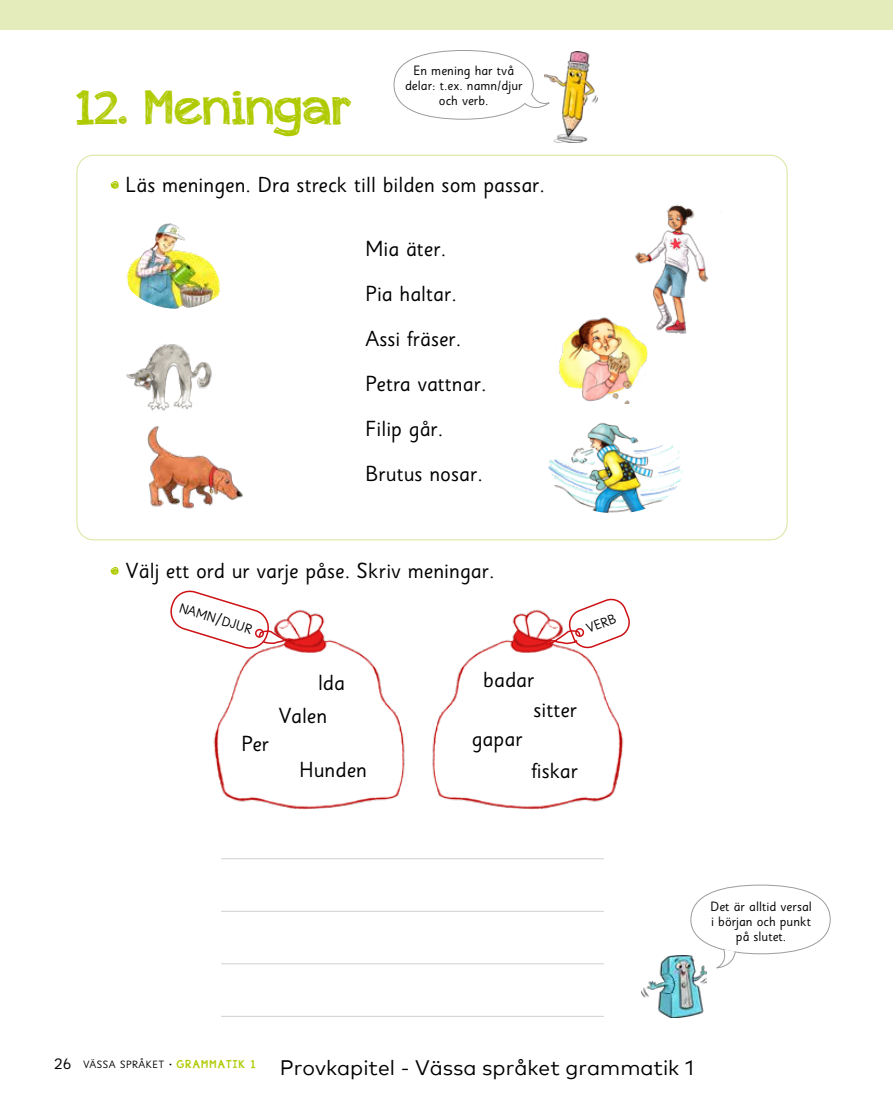
<style>
.page{position:relative;width:893px;height:1106px;background:#fff}
.page>*{position:absolute;margin:0;border:0;box-sizing:border-box;transform-origin:0 0}
.t1{font:48px "appleberry";letter-spacing:.01em;color:#afca00}
.t2{font:21.75px/45px "Sassoon Sans Std";color:#000}
.t3{font:21px "Mark OT";color:#000}
.t4{font:13.5px/15px "Sassoon Sans Std";color:#000;text-align:center}
.t5{font:10.5px "Sassoon Sans Std";letter-spacing:.04em;color:#000}
.s1{font-size:18px}
.s2{font-size:15px}
.s3{font-family:"appleberry";font-size:11.25px;color:#afca00}
</style>
<div class="page">
<svg style="left:690px;top:884px;width:141px;height:84px"></svg>
<svg style="left:110px;top:567px;width:9px;height:8px"></svg>
<hr style="left:221px;top:858px;width:383px;height:1px;background:#cfd0d0">
<hr style="left:221px;top:911px;width:383px;height:1px;background:#cfd0d0">
<hr style="left:221px;top:963px;width:383px;height:1px;background:#cfd0d0">
<hr style="left:221px;top:1016px;width:383px;height:1px;background:#cfd0d0">
<svg style="left:111px;top:181px;width:8px;height:8px"></svg>
<img style="left:213px;top:609px;width:192px;height:201px">
<img style="left:432px;top:609px;width:192px;height:201px">
<img style="left:126px;top:344px;width:86px;height:67px">
<img style="left:147px;top:426px;width:96px;height:83px">
<img style="left:558px;top:317px;width:90px;height:86px">
<div style="left:0;top:0;width:893px;height:30px;background:#e5ecbb"></div>
<img style="left:631px;top:204px;width:78px;height:132px">
<img style="left:126px;top:223px;width:94px;height:86px">
<img style="left:548px;top:423px;width:135px;height:90px">
<img style="left:642px;top:955px;width:64px;height:62px">
<svg style="left:393px;top:50px;width:152px;height:70px"></svg>
<img style="left:545px;top:52px;width:53px;height:90px">
<svg style="left:544px;top:598px;width:86px;height:51px"></svg>
<svg style="left:170px;top:590px;width:126px;height:60px"></svg>
<h1 class="t1" style="left:77px;top:73px;width:278px">12. Meningar</h1>
<p class="t4" style="left:405px;top:63px;width:119px">En mening har två delar: t.ex. namn/djur och verb.</p>
<p class="t2" style="left:126px;top:162px;width:421px">Läs meningen. Dra streck till bilden som passar.</p>
<p class="t2" style="left:366px;top:226px;width:122px">Mia äter.<br>Pia haltar.<br>Assi fräser.<br>Petra vattnar.<br>Filip går.<br>Brutus nosar.</p>
<p class="t2" style="left:125px;top:548px;width:371px">Välj ett ord ur varje påse. Skriv meningar.</p>
<p class="t4" style="left:182px;top:600px;width:77px;rotate:17deg">NAMN<span class="s1">/</span>DJUR</p>
<p class="t4" style="left:584px;top:622px;width:32px;rotate:-21deg">VERB</p>
<p class="t2" style="left:241px;top:721px;width:29px">Per</p>
<p class="t2" style="left:318px;top:660px;width:29px">Ida</p>
<p class="t2" style="left:279px;top:693px;width:50px">Valen</p>
<p class="t2" style="left:483px;top:657px;width:53px">badar</p>
<p class="t2" style="left:472px;top:716px;width:52px">gapar</p>
<p class="t2" style="left:533px;top:687px;width:45px">sitter</p>
<p class="t2" style="left:300px;top:747px;width:69px">Hunden</p>
<p class="t2" style="left:531px;top:748px;width:48px">fiskar</p>
<p class="t4" style="left:710px;top:899px;width:103px">Det är alltid versal i början och punkt på slutet.</p>
<p class="t5" style="left:54px;top:1057px;width:203px"><span class="s2">26</span> VÄSSA SPRÅKET • <span class="s3">GRAMMATIK 1</span></p>
<p class="t3" style="left:280px;top:1054px;width:415px">Provkapitel - Vässa språket grammatik 1</p>
</div>
